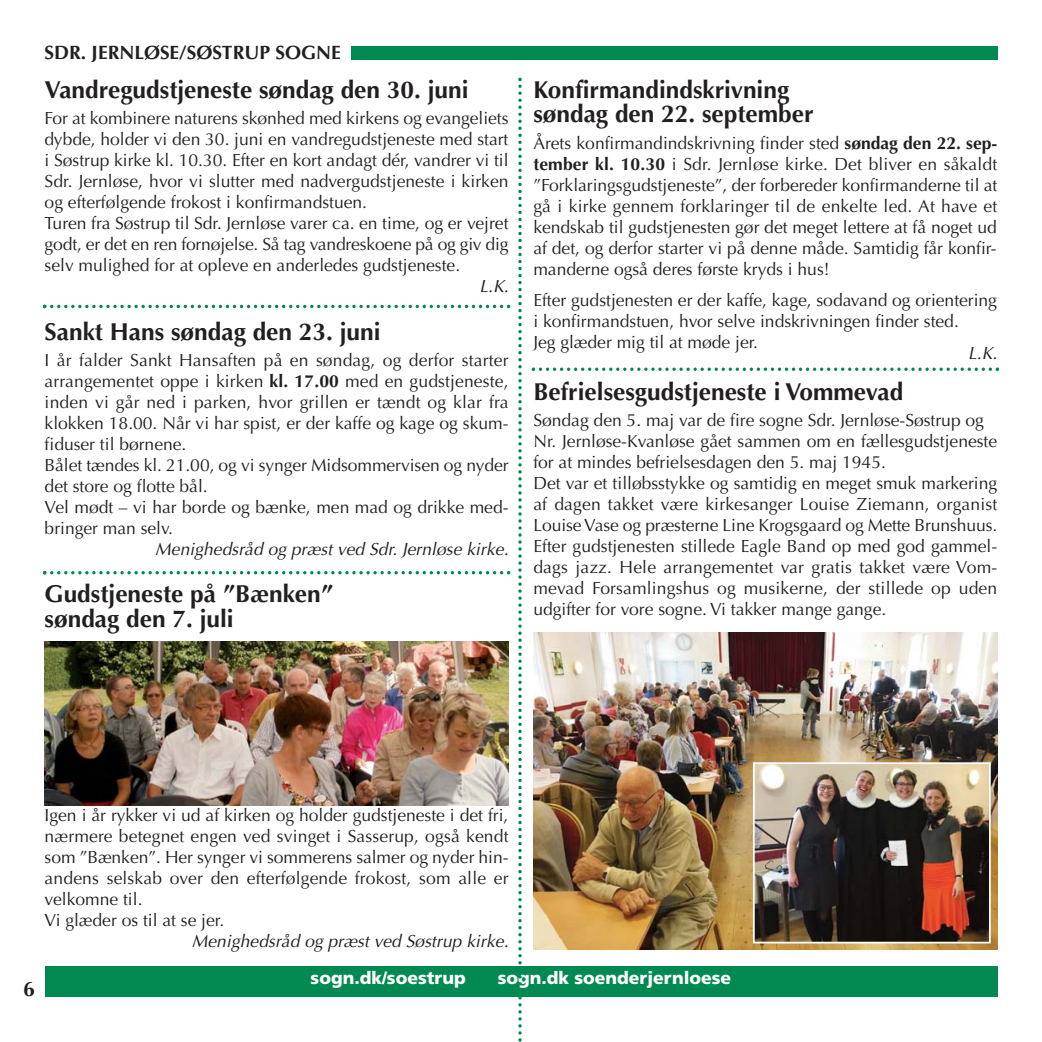
<style>
.page{position:relative;width:1042px;height:1042px;background:#fff}
.page>*{position:absolute;margin:0;border:0;box-sizing:border-box;transform-origin:0 0}
.t1{font:700 24.5px/24.5px "Optima";color:#231f20}
.t2{font:700 21px "Optima";color:#231f20}
.t3{font:700 19.25px "Optima";color:#231f20}
.t4{font:17.5px/21px "Optima";color:#231f20}
.t5{font:italic 17.5px "Optima";letter-spacing:.005em;color:#231f20}
.t6{font:900 17.5px "Frutiger";color:#fff}
.s1{font-weight:700}
</style>
<div class="page">
<img style="left:45px;top:641px;width:463px;height:164px">
<div style="left:45px;top:966px;width:952px;height:30px;background:#008a52"></div>
<div style="left:351px;top:46px;width:646px;height:14px;background:#008a52"></div>
<svg style="left:518px;top:78px;width:4px;height:964px"></svg>
<svg style="left:43px;top:571px;width:467px;height:3px"></svg>
<svg style="left:532px;top:367px;width:467px;height:4px"></svg>
<svg style="left:43px;top:305px;width:467px;height:3px"></svg>
<img style="left:533px;top:633px;width:464px;height:316px">
<img style="left:756px;top:765px;width:232px;height:175px">
<div style="left:753px;top:762px;width:238px;height:181px;border:2px solid #fff"></div>
<p class="t3" style="left:45px;top:45px;width:297px">SDR. JERNLØSE/SØSTRUP SOGNE</p>
<h1 class="t1" style="left:45px;top:80px;width:425px">Vandregudstjeneste søndag den 30. juni</h1>
<p class="t4" style="left:45px;top:109px;width:465px">For at kombinere naturens skønhed med kirkens og evangeliets dybde, holder vi den 30. juni en vandregudstjeneste med start i Søstrup kirke kl. 10.30. Efter en kort andagt dér, vandrer vi til Sdr. Jernløse, hvor vi slutter med nadvergudstjeneste i kirken og efterfølgende frokost i konfirmandstuen.<br>Turen fra Søstrup til Sdr. Jernløse varer ca. en time, og er vejret godt, er det en ren fornøjelse. Så tag vandreskoene på og giv dig selv mulighed for at opleve en anderledes gudstjeneste.</p>
<p class="t5" style="left:479px;top:279px;width:34px">L.K.</p>
<h1 class="t1" style="left:45px;top:321px;width:337px">Sankt Hans søndag den 23. juni</h1>
<p class="t4" style="left:45px;top:351px;width:465px">I år falder Sankt Hansaften på en søndag, og derfor starter arrangementet oppe i kirken <span class="s1">kl. 17.00</span> med en gudstjeneste, inden vi går ned i parken, hvor grillen er tændt og klar fra klokken 18.00. Når vi har spist, er der kaffe og kage og skum&shy;fiduser til børnene.<br>Bålet tændes kl. 21.00, og vi synger Midsommervisen og nyder det store og flotte bål.<br>Vel mødt – vi har borde og bænke, men mad og drikke med&shy;bringer man selv.</p>
<p class="t5" style="left:155px;top:542px;width:358px">Menighedsråd og præst ved Sdr. Jernløse kirke.</p>
<h1 class="t1" style="left:45px;top:584px;width:290px">Gudstjeneste på ”Bænken” søndag den 7. juli</h1>
<h1 class="t1" style="left:533px;top:80px;width:282px">Konfirmandindskrivning søndag den 22. september</h1>
<p class="t4" style="left:533px;top:134px;width:465px;text-align:justify">Årets konfirmandindskrivning finder sted <span class="s1">søndag den 22. sep&shy;tember kl. 10.30</span> i Sdr. Jernløse kirke. Det bliver en såkaldt ”Forklaringsgudstjeneste”, der forbereder konfirmanderne til at gå i kirke gennem forklaringer til de enkelte led. At have et kendskab til gudstjenesten gør det meget lettere at få noget ud af det, og derfor starter vi på denne måde. Samtidig får konfir&shy;manderne også deres første kryds i hus!</p>
<p class="t4" style="left:533px;top:291px;width:465px">Efter gudstjenesten er der kaffe, kage, sodavand og orientering i konfirmandstuen, hvor selve indskrivningen finder sted.<br>Jeg glæder mig til at møde jer.</p>
<p class="t5" style="left:968px;top:345px;width:34px">L.K.</p>
<h1 class="t1" style="left:533px;top:382px;width:371px">Befrielsesgudstjeneste i Vommevad</h1>
<p class="t4" style="left:533px;top:411px;width:465px">Søndag den 5. maj var de fire sogne Sdr. Jernløse-Søstrup og Nr. Jernløse-Kvanløse gået sammen om en fællesgudstjeneste for at mindes befrielsesdagen den 5. maj 1945.<br>Det var et tilløbsstykke og samtidig en meget smuk markering af dagen takket være kirkesanger Louise Ziemann, organist Louise Vase og præsterne Line Krogsgaard og Mette Brunshuus.<br>Efter gudstjenesten stillede Eagle Band op med god gammel - dags jazz. Hele arrangementet var gratis takket være Vom&shy;mevad Forsamlingshus og musikerne, der stillede op uden udgifter for vore sogne. Vi takker mange gange.</p>
<p class="t2" style="left:23px;top:980px;width:13px">6</p>
<p class="t4" style="left:45px;top:806px;width:465px">Igen i år rykker vi ud af kirken og holder gudstjeneste i det fri, nærmere betegnet engen ved svinget i Sasserup, også kendt som ”Bænken”. Her synger vi sommerens salmer og nyder hin - andens selskab over den efterfølgende frokost, som alle er velkomne til.<br>Vi glæder os til at se jer.</p>
<p class="t5" style="left:192px;top:934px;width:322px">Menighedsråd og præst ved Søstrup kirke.</p>
<p class="t6" style="left:311px;top:971px;width:157px">sogn.dk/soestrup</p>
<p class="t6" style="left:498px;top:971px;width:235px">sogn.dk soenderjernloese</p>
</div>
